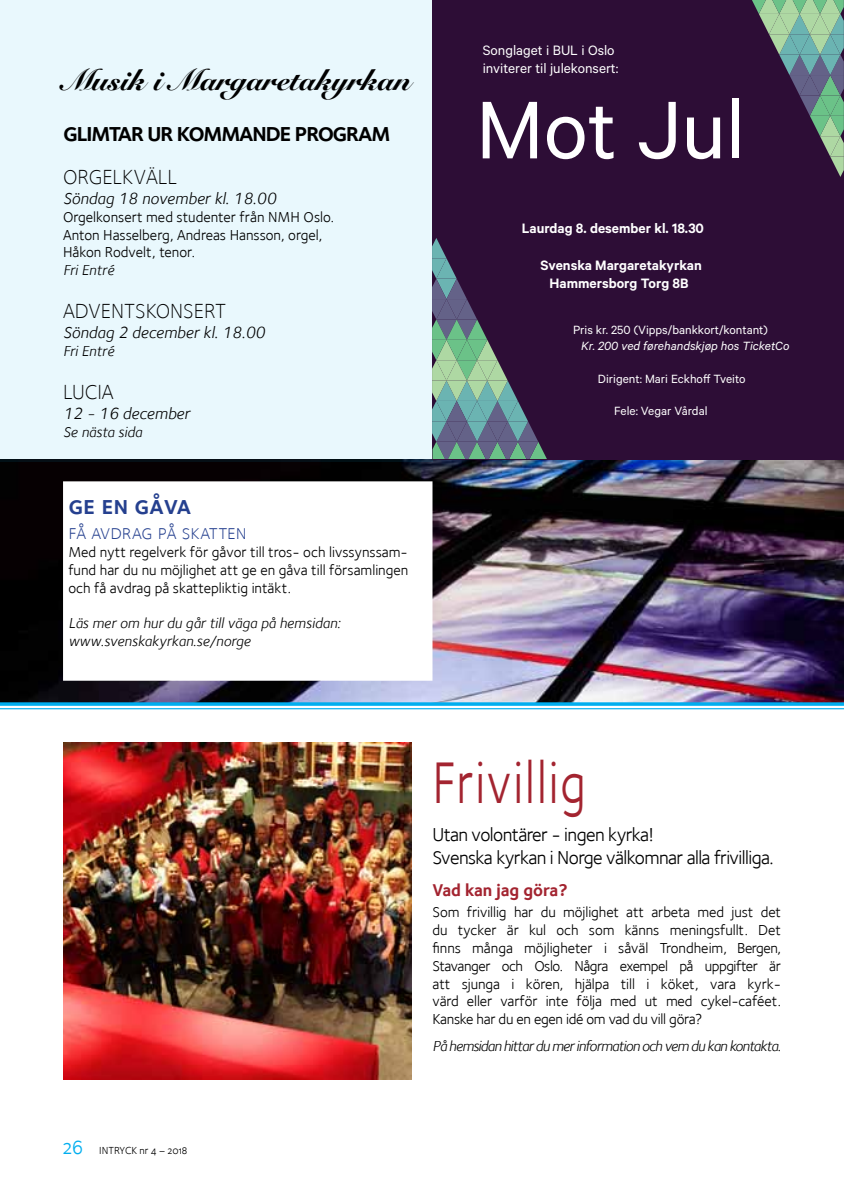
<style>
.page{position:relative;width:844px;height:1191px;background:#fff}
.page>*{position:absolute;margin:0;border:0;box-sizing:border-box;transform-origin:0 0}
.t1{font:92.05px "Calibre";color:#fff}
.t2{font:60.2px "Foundry Sterling Book Old Style";letter-spacing:.04em;color:#a32430;scale:.81 1}
.t3{font:900 29.75px "Snell Roundhand";color:#000}
.t4{font:26.25px "Foundry Sterling Sem Bd Exp";letter-spacing:-.06em;color:#000}
.t5{font:26.25px "Foundry Sterling Sem Bd Exp";color:#25408f}
.t6{font:300 expanded 21px "Foundry Sterling";color:#000}
.t7{font:300 expanded 21px "Foundry Sterling";color:#25408f}
.t8{font:19.25px/23.1px "Foundry Sterling Book Old Style";letter-spacing:-.03em;color:#000}
.t9{font:17.5px "Foundry Sterling Bold Old Style";color:#a32430}
.t10{font:italic 16.62px "Foundry Sterling";color:#000}
.t11{font:600 15.4px/18.4px "Calibre";color:#fff;text-align:center}
.t12{font:15.4px/18.4px "Calibre";color:#fff}
.t13{font:14.88px/17.8px "Foundry Sterling Book Old Style";color:#000;text-align:justify}
.t14{font:italic 14.88px/17.8px "Foundry Sterling";letter-spacing:-.01em;color:#000}
.t15{font:italic 14.88px "Foundry Sterling";letter-spacing:-.05em;color:#000}
.t16{font:14.88px "Foundry Sterling Bk It Old Style";color:#000}
.t17{font:13.47px "Calibre";color:#fff}
.t18{font:italic 13.47px "Calibre";color:#fff}
.t19{font:10.5px "Foundry Sterling Book Old Style";color:#000}
.s1{font-size:21px;color:#00aeef}
</style>
<div class="page">
<img style="left:0;top:459px;width:843px;height:243px">
<div style="left:0;top:0;width:432px;height:462px;background:#e9f8fd"></div>
<svg style="left:0;top:702px;width:843px;height:4px;background:#14ace6"></svg>
<hr style="left:0;top:708px;width:843px;height:1px;background:#00aeef">
<img style="left:63px;top:742px;width:348px;height:337px">
<div style="left:63px;top:481px;width:369px;height:199px;background:#fff;border:2px solid #fff"></div>
<div style="left:432px;top:0;width:411px;height:459px;background:#2d0d36"></div>
<svg style="left:432px;top:238px;width:114px;height:221px"></svg>
<svg style="left:432px;top:503px;width:4px;height:7px"></svg>
<svg style="left:752px;top:0;width:92px;height:177px"></svg>
<svg style="left:839px;top:503px;width:5px;height:7px"></svg>
<h3 class="t3" style="left:63px;top:61px;width:349px">Musik i Margaretakyrkan</h3>
<h3 class="t4" style="left:63px;top:116px;width:329px">glimtar ur kommande program</h3>
<h3 class="t6" style="left:63px;top:165px;width:13px">ORGEL</h3>
<h3 class="t6" style="left:122px;top:165px;width:24px">KVÄLL</h3>
<p class="t10" style="left:63px;top:189px;width:215px">Söndag 18 november kl. 18.00</p>
<p class="t13" style="left:63px;top:208px;width:272px;text-align:left">Orgelkonsert med studenter från NMH Oslo.<br>Anton Hasselberg, Andreas Hansson, orgel,<br>Håkon Rodvelt, tenor.</p>
<p class="t16" style="left:63px;top:262px;width:53px">Fri Entré</p>
<h3 class="t6" style="left:63px;top:299px;width:13px">ADVENTS</h3>
<h3 class="t6" style="left:146px;top:299px;width:23px">KONSERT</h3>
<p class="t10" style="left:63px;top:323px;width:203px">Söndag 2 december kl. 18.00</p>
<p class="t16" style="left:63px;top:342px;width:53px">Fri Entré</p>
<h3 class="t6" style="left:63px;top:380px;width:11px">LUCIA</h3>
<p class="t10" style="left:63px;top:404px;width:128px">12 - 16 december</p>
<p class="t16" style="left:63px;top:423px;width:81px">Se nästa sida</p>
<h3 class="t5" style="left:68px;top:489px;width:124px">ge en gåva</h3>
<h3 class="t7" style="left:68px;top:520px;width:180px">FÅ AVDRAG PÅ SKATTEN</h3>
<p class="t13" style="left:68px;top:543px;width:341px">Med nytt regelverk för gåvor till tros- och livssynssam&shy;fund har du nu möjlighet att ge en gåva till församlingen och få avdrag på skattepliktig intäkt.</p>
<p class="t14" style="left:68px;top:614px;width:274px">Läs mer om hur du går till väga på hemsidan: www.svenskakyrkan.se/norge</p>
<p class="t12" style="left:482px;top:40px;width:137px">Songlaget i BUL i Oslo inviterer til julekonsert:</p>
<h1 class="t1" style="left:476px;top:76px;width:271px">Mot Jul</h1>
<p class="t11" style="left:521px;top:219px;width:184px">Laurdag 8. desember kl. 18.30</p>
<p class="t11" style="left:540px;top:255px;width:163px">Svenska Margaretakyrkan<br>Hammersborg Torg 8B</p>
<p class="t17" style="left:573px;top:322px;width:196px">Pris kr. 250 (Vipps/bankkort/kontant)</p>
<p class="t18" style="left:581px;top:338px;width:210px">Kr. 200 ved førehandskjøp hos TicketCo</p>
<p class="t17" style="left:597px;top:370px;width:149px">Dirigent: Mari Eckhoff Tveito</p>
<p class="t17" style="left:614px;top:403px;width:95px">Fele: Vegar Vårdal</p>
<p class="t19" style="left:63px;top:1144px;width:126px"><span class="s1">26</span> INTRYCK nr 4 – 2018</p>
<h2 class="t2" style="left:432px;top:748px;width:191px">Frivillig</h2>
<p class="t8" style="left:432px;top:823px;width:342px">Utan volontärer - ingen kyrka!<br>Svenska kyrkan i Norge välkomnar alla frivilliga.</p>
<p class="t9" style="left:432px;top:879px;width:136px">Vad kan jag göra?</p>
<p class="t13" style="left:432px;top:903px;width:350px">Som frivillig har du möjlighet att arbeta med just det du tycker är kul och som känns meningsfullt. Det finns många möjligheter i såväl Trondheim, Bergen, Stavanger och Oslo. Några exempel på uppgifter är att sjunga i kören, hjälpa till i köket, vara kyrk&shy;värd eller varför inte följa med ut med cykel-caféet.<br>Kanske har du en egen idé om vad du vill göra?</p>
<p class="t15" style="left:432px;top:1037px;width:350px">På hemsidan hittar du mer information och vem du kan kontakta.</p>
</div>
